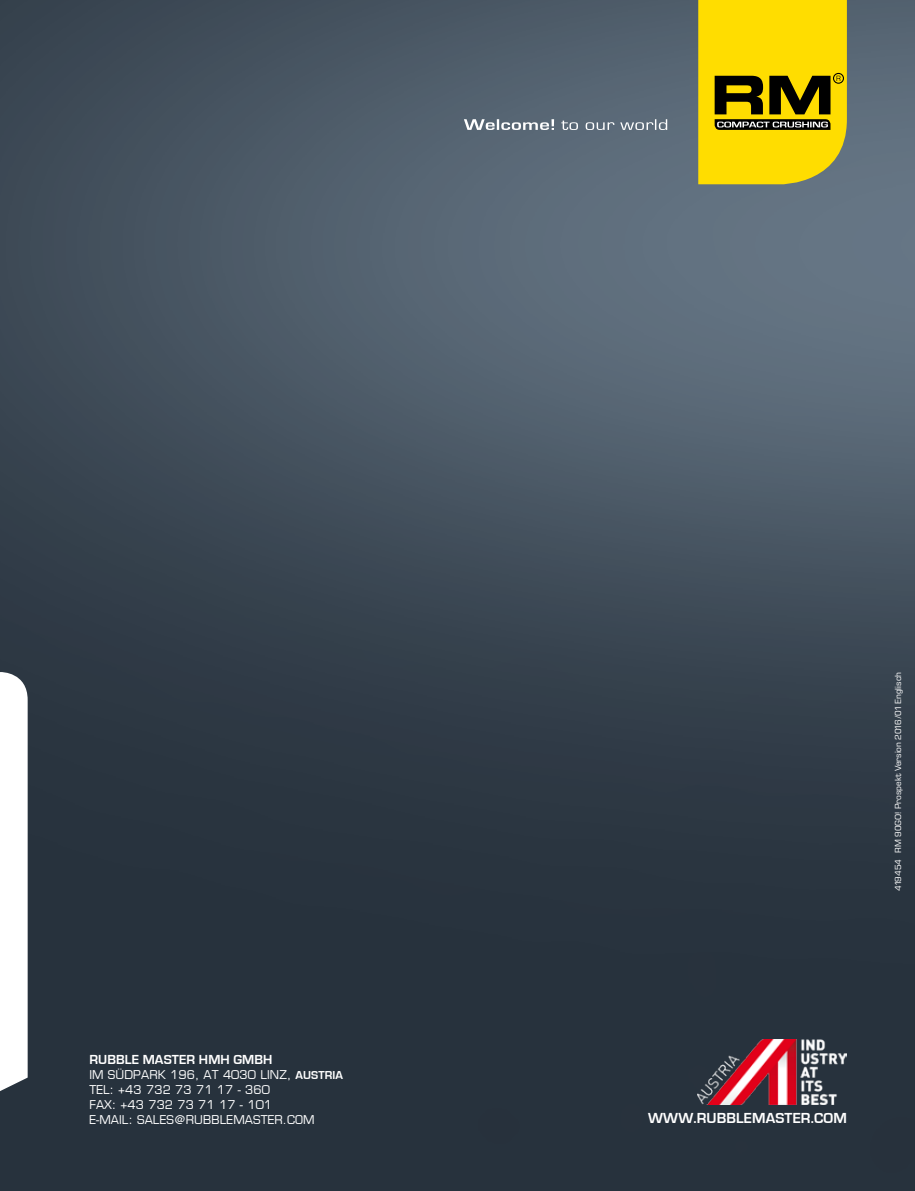
<style>
.page{position:relative;width:915px;height:1191px;background:#fff}
.page>*{position:absolute;margin:0;border:0;box-sizing:border-box;transform-origin:0 0}
.t1{font:700 15px "Eurostile";letter-spacing:.01em;color:#fff}
.t2{font:700 13.5px "Eurostile";letter-spacing:.01em;color:#fff}
.t3{font:11.85px/15px "Eurostile";letter-spacing:.01em;color:#fff}
.t4{font:700 11.85px "Eurostile";color:#fff}
.t5{font:9px "Eurostile Next LT Pro";color:#fff}
.s1{font-weight:700}
</style>
<div class="page">
<img style="left:0;top:0;width:914px;height:1191px">
<svg style="left:0;top:672px;width:28px;height:425px"></svg>
<svg style="left:463px;top:119px;width:204px;height:11px;background:#88929d"></svg>
<svg style="left:698px;top:0;width:148px;height:184px;background:#d5b906"></svg>
<img style="left:697px;top:1039px;width:149px;height:65px">
<p class="t5" style="left:892px;top:891px;width:220px;rotate:-90deg">419454 RM 90GO! Prospekt Version 2016/01 Englisch</p>
<p class="t2" style="left:89px;top:1052px;width:27px">RUBBLE</p>
<p class="t2" style="left:143px;top:1052px;width:38px">MASTER</p>
<p class="t2" style="left:199px;top:1052px;width:11px">HMH</p>
<p class="t2" style="left:233px;top:1052px;width:39px">GMBH</p>
<p class="t3" style="left:89px;top:1067px;width:215px">IM SÜDPARK 196, AT 4030 LINZ, <span class="s1">AUS</span></p>
<p class="t4" style="left:318px;top:1068px;width:26px">TRIA</p>
<p class="t3" style="left:89px;top:1082px;width:184px">TEL: +43 732 73 71 17 - 360<br>FAX: +43 732 73 71 17 - 101<br>E-MAIL : SALES@RUBBL</p>
<p class="t3" style="left:226px;top:1112px;width:79px">EMASTER .COM</p>
<p class="t1" style="left:648px;top:1109px;width:17px">WWW</p>
<p class="t1" style="left:693px;top:1109px;width:155px">.RU BBLEMASTER.COM</p>
</div>
